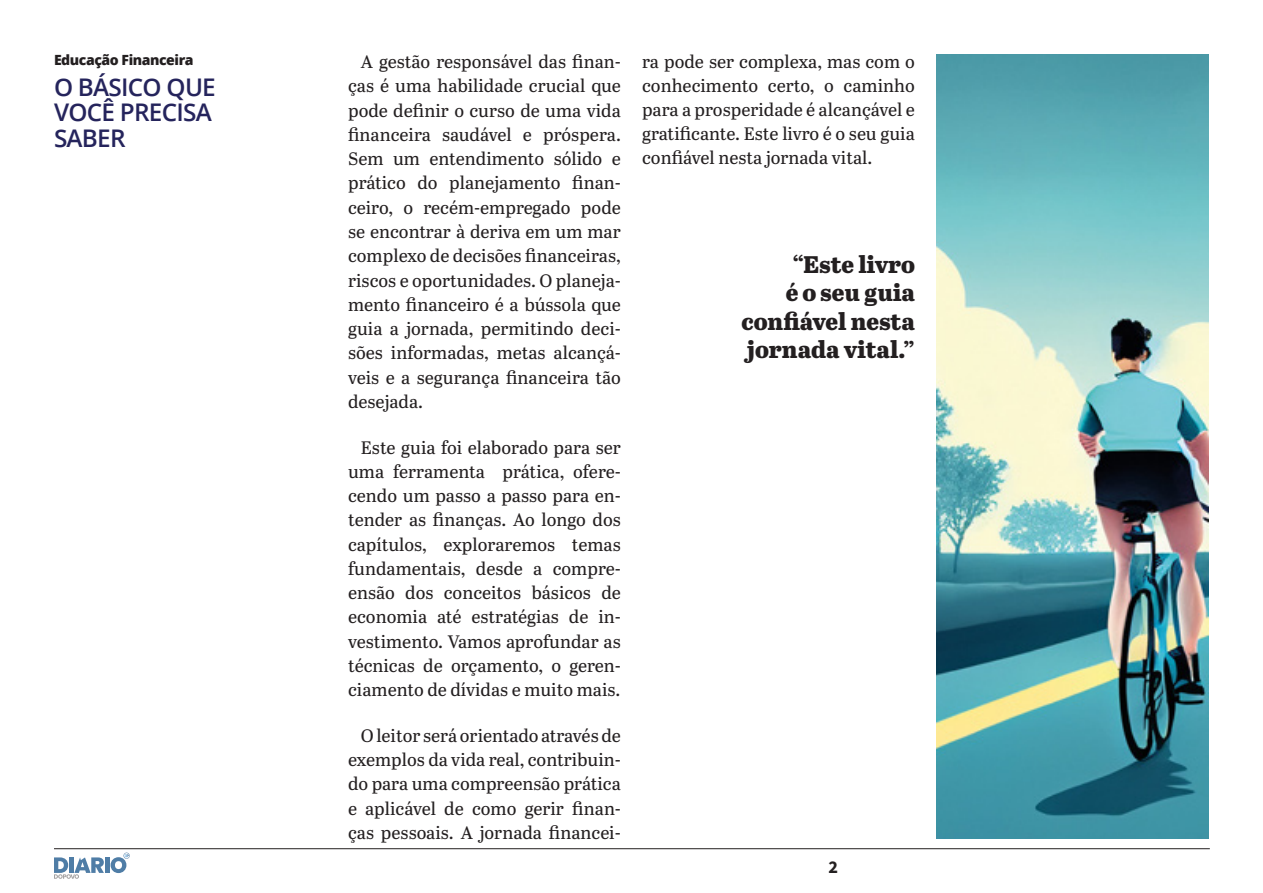
<style>
.page{position:relative;width:1263px;height:893px;background:#fff}
.page>*{position:absolute;margin:0;border:0;box-sizing:border-box;transform-origin:0 0}
.t1{font:600 24.3px/26px "Open Sans";letter-spacing:-.03em;color:#25245c}
.t2{font:800 24px/28.5px "Abril Text";color:#231f20;text-align:right}
.t3{font:18px/24.3px "Abril Text";color:#231f20;text-align:justify}
.t4{font:700 18px "Source Sans Pro";color:#231f20}
.t5{font:800 14.1px "Open Sans";letter-spacing:-.03em;color:#231f20}
</style>
<div class="page">
<hr style="left:105px;top:857px;width:4px;height:16px;background:#4f7da6">
<svg style="left:54px;top:857px;width:50px;height:22px"></svg>
<svg style="left:111px;top:853px;width:19px;height:20px"></svg>
<hr style="left:54px;top:848px;width:1156px;height:1px;background:#231f20">
<img style="left:936px;top:54px;width:273px;height:785px">
<p class="t5" style="left:54px;top:49px;width:141px">Educação Financeira</p>
<h1 class="t1" style="left:54px;top:73px;width:163px">O BÁSICO QUE<br>VOCÊ PRECISA<br>SABER</h1>
<p class="t3" style="left:348px;top:49px;width:274px;text-indent:13px">A gestão responsável das finan&shy;ças é uma habilidade crucial que pode definir o curso de uma vida financeira saudável e próspera.<br>Sem um entendimento sólido e prático do planejamento finan&shy;ceiro, o recém-empregado pode se encontrar à deriva em um mar complexo de decisões financeiras, riscos e oportunidades. O planeja&shy;mento financeiro é a bússola que guia a jornada, permitindo deci&shy;sões informadas, metas alcançá&shy;veis e a segurança financeira tão desejada.</p>
<p class="t3" style="left:348px;top:434px;width:274px;text-indent:13px">Este guia foi elaborado para ser uma ferramenta prática, ofere&shy;cendo um passo a passo para en&shy;tender as finanças. Ao longo dos capítulos, exploraremos temas fundamentais, desde a compre&shy;ensão dos conceitos básicos de economia até estratégias de in&shy;vestimento. Vamos aprofundar as técnicas de orçamento, o geren&shy;ciamento de dívidas e muito mais.</p>
<p class="t3" style="left:348px;top:722px;width:274px;text-indent:13px">O leitor será orientado através de exemplos da vida real, contribuin&shy;do para uma compreensão prática e aplicável de como gerir finan&shy;ças pessoais. A jornada financei-</p>
<p class="t3" style="left:642px;top:49px;width:274px">ra pode ser complexa, mas com o conhecimento certo, o caminho para a prosperidade é alcançável e gratificante. Este livro é o seu guia confiável nesta jornada vital.</p>
<p class="t2" style="left:741px;top:249px;width:175px">“Este livro<br>é o seu guia confiável nesta jornada vital.”</p>
<p class="t4" style="left:828px;top:855px;width:11px">2</p>
</div>
